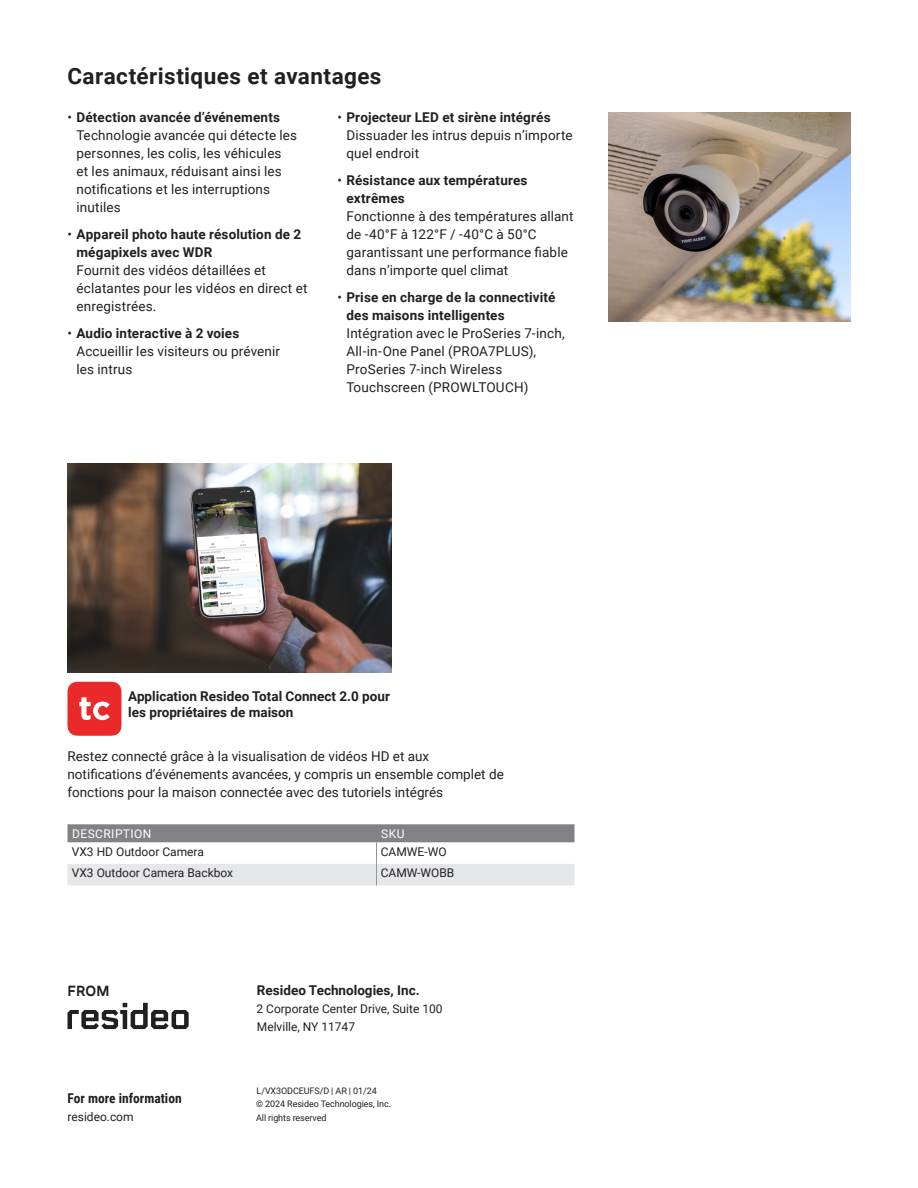
<style>
.page{position:relative;width:918px;height:1188px;background:#fff}
.page>*{position:absolute;margin:0;border:0;box-sizing:border-box;transform-origin:0 0}
.t1{font:700 22.5px "Roboto";letter-spacing:.02em;color:#231f20}
.t2{font:14.55px "Roboto Flex";color:#231f20}
.t3{font:13.5px/18px "Roboto";letter-spacing:.01em;color:#231f20}
.t4{font:700 13.5px/18px "Roboto";letter-spacing:.01em;color:#231f20}
.t5{font:700 13.5px "Roboto Condensed";color:#231f20}
.t6{font:12px/18px "Roboto";color:#231f20}
.t7{font:12px "Roboto";letter-spacing:.035em;color:#fff}
.t8{font:9px/13.5px "Roboto";letter-spacing:-.01em;color:#231f20}
.s1{font-weight:700}
.s2{font-weight:400}
</style>
<div class="page">
<img style="left:608px;top:113px;width:242px;height:209px">
<img style="left:68px;top:464px;width:324px;height:208px">
<svg style="left:68px;top:682px;width:54px;height:54px;background:#ec4849"></svg>
<svg style="left:68px;top:824px;width:506px;height:61px"></svg>
<svg style="left:68px;top:1003px;width:121px;height:26px"></svg>
<h1 class="t1" style="left:68px;top:61px;width:316px">Caractéristiques et avantages</h1>
<p class="t3" style="left:76px;top:107px;width:222px;text-indent:-9px">• <span class="s1">Détection avancée d’événements<br></span>Technologie avancée qui détecte les personnes, les colis, les véhicules<br>et les animaux, réduisant ainsi les notifications et les interruptions inutiles</p>
<p class="t4" style="left:76px;top:224px;width:226px;text-indent:-9px"><span class="s2">•</span> Appareil photo haute résolution de 2 mégapixels avec WDR</p>
<p class="t3" style="left:76px;top:260px;width:233px">Fournit des vidéos détaillées et éclatantes pour les vidéos en direct et enregistrées.</p>
<p class="t3" style="left:76px;top:323px;width:205px;text-indent:-9px">• <span class="s1">Audio interactive à 2 voies<br></span>Accueillir les visiteurs ou prévenir les intrus</p>
<p class="t3" style="left:346px;top:107px;width:228px;text-indent:-9px">• <span class="s1">Projecteur LED et sirène intégrés<br></span>Dissuader les intrus depuis n’importe quel endroit</p>
<p class="t4" style="left:346px;top:170px;width:183px;text-indent:-9px"><span class="s2">•</span> Résistance aux températures extrêmes</p>
<p class="t3" style="left:346px;top:206px;width:229px">Fonctionne à des températures allant de -40°F à 122°F / -40°C à 50°C garantissant une performance fiable dans n’importe quel climat</p>
<p class="t4" style="left:346px;top:287px;width:210px;text-indent:-9px"><span class="s2">•</span> Prise en charge de la connectivité des maisons intelligentes</p>
<p class="t3" style="left:346px;top:323px;width:220px">Intégration avec le ProSeries 7-inch,<br>All-in-One Panel (PROA7PLUS),<br>ProSeries 7-inch Wireless<br>Touchscreen (PROWLTOUCH)</p>
<p class="t4" style="left:128px;top:687px;width:263px;line-height:16.2px">Application Resideo Total Connect 2.0 pour les propriétaires de maison</p>
<p class="t3" style="left:68px;top:746px;width:438px">Restez connecté grâce à la visualisation de vidéos HD et aux notifications d’événements avancées, y compris un ensemble complet de fonctions pour la maison connectée avec des tutoriels intégrés</p>
<p class="t7" style="left:72px;top:825px;width:81px">DESCRIPTION</p>
<p class="t7" style="left:381px;top:825px;width:25px">SKU</p>
<p class="t6" style="left:72px;top:842px;width:134px">VX3 HD Outdoor Camera</p>
<p class="t6" style="left:381px;top:842px;width:67px">CAMWE-WO</p>
<p class="t6" style="left:72px;top:864px;width:163px">VX3 Outdoor Camera Backbox</p>
<p class="t6" style="left:381px;top:864px;width:75px">CAMW-WOBB</p>
<p class="t2" style="left:68px;top:978px;width:44px">FROM</p>
<p class="t4" style="left:257px;top:980px;width:164px">Resideo Technologies, Inc.</p>
<p class="t6" style="left:257px;top:999px;width:188px">2 Corporate Center Drive, Suite 100<br>Melville, NY 11747</p>
<p class="t5" style="left:68px;top:1088px;width:116px">For more information</p>
<p class="t6" style="left:68px;top:1107px;width:68px">resideo.com</p>
<p class="t8" style="left:256px;top:1083px;width:136px">L/VX3ODCEUFS/D | AR | 01/24<br>© 2024 Resideo Technologies, Inc.<br>All rights reserved</p>
</div>
